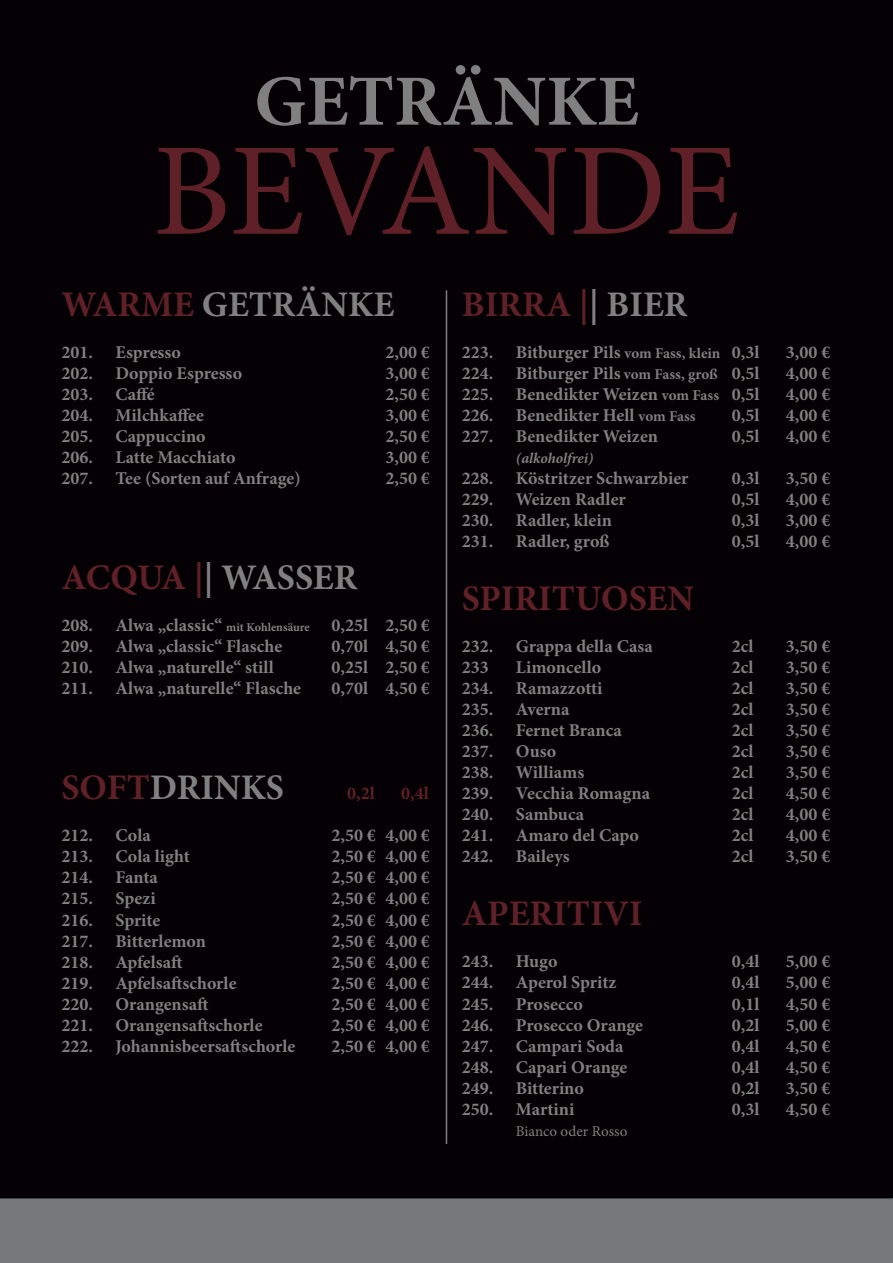
<style>
.page{position:relative;width:893px;height:1263px;background:#050003}
.page>*{position:absolute;margin:0;border:0;box-sizing:border-box;transform-origin:0 0}
.t1{font:132px "Minion Pro";letter-spacing:-.005em;color:#5f2028}
.t2{font:700 72px "Minion Pro";color:#808080}
.t3{font:700 36px "Minion Pro";color:#808080}
.t4{font:700 36px "Minion Pro";color:#5f2028}
.t5{font:700 18px/21px "Minion Pro";color:#808080}
.t6{font:700 18px "Minion Pro";color:#5f2028}
.t7{font:15px "Minion Pro";color:#808080}
.t8{font:italic 700 15px "Minion Pro";letter-spacing:-.005em;color:#808080}
.s1{color:#5f2028}
.s2{font-size:12px}
.s3{color:#808080}
.s4{font-size:15px}
</style>
<div class="page">
<div style="left:0;top:1198px;width:892px;height:65px;background:#76797b"></div>
<svg style="left:892px;top:1198px;width:1px;height:65px"></svg>
<hr style="left:446px;top:290px;width:1px;height:854px;background:#808080">
<h2 class="t2" style="left:254px;top:51px;width:386px">GETRÄNKE</h2>
<h1 class="t1" style="left:153px;top:103px;width:589px">BEVANDE</h1>
<h3 class="t3" style="left:61px;top:280px;width:334px"><span class="s1">WARME</span> GETRÄNKE</h3>
<p class="t5" style="left:61px;top:342px;width:121px">201. Espresso</p>
<p class="t5" style="left:385px;top:342px;width:46px">2,00 €</p>
<p class="t5" style="left:61px;top:363px;width:182px">202. Doppio Espresso</p>
<p class="t5" style="left:385px;top:363px;width:46px">3,00 €</p>
<p class="t5" style="left:61px;top:384px;width:95px">203. Caffé</p>
<p class="t5" style="left:385px;top:384px;width:46px">2,50 €</p>
<p class="t5" style="left:61px;top:405px;width:144px">204. Milchkaffee</p>
<p class="t5" style="left:385px;top:405px;width:46px">3,00 €</p>
<p class="t5" style="left:61px;top:426px;width:146px">205. Cappuccino</p>
<p class="t5" style="left:385px;top:426px;width:46px">2,50 €</p>
<p class="t5" style="left:61px;top:447px;width:176px">206. Latte Macchiato</p>
<p class="t5" style="left:385px;top:447px;width:46px">3,00 €</p>
<p class="t5" style="left:61px;top:468px;width:241px">207. Tee (Sorten auf Anfrage)</p>
<p class="t5" style="left:385px;top:468px;width:46px">2,50 €</p>
<h3 class="t3" style="left:61px;top:553px;width:298px"><span class="s1">ACQUA |</span>| WASSER</h3>
<p class="t5" style="left:61px;top:615px;width:370px">208. Alwa „classic“ <span class="s2">mit Kohlensäure</span> 0,25l 2,50 €<br>209. Alwa „classic“ Flasche</p>
<p class="t5" style="left:331px;top:636px;width:100px">0,70l 4,50 €</p>
<p class="t5" style="left:61px;top:657px;width:214px">210. Alwa „naturelle“ still</p>
<p class="t5" style="left:331px;top:657px;width:100px">0,25l 2,50 €</p>
<p class="t5" style="left:61px;top:678px;width:241px">211. Alwa „naturelle“ Flasche</p>
<p class="t5" style="left:331px;top:678px;width:100px">0,70l 4,50 €</p>
<h3 class="t3" style="left:61px;top:763px;width:224px"><span class="s1">SOFT</span>DRINKS</h3>
<p class="t6" style="left:347px;top:781px;width:29px">0,2l</p>
<p class="t6" style="left:401px;top:781px;width:29px">0,4l</p>
<p class="t5" style="left:61px;top:825px;width:91px">212. Cola</p>
<p class="t5" style="left:331px;top:825px;width:100px">2,50 € 4,00 €</p>
<p class="t5" style="left:61px;top:846px;width:130px">213. Cola light</p>
<p class="t5" style="left:331px;top:846px;width:100px">2,50 € 4,00 €</p>
<p class="t5" style="left:61px;top:867px;width:98px">214. Fanta</p>
<p class="t5" style="left:331px;top:867px;width:100px">2,50 € 4,00 €</p>
<p class="t5" style="left:61px;top:888px;width:96px">215. Spezi</p>
<p class="t5" style="left:331px;top:888px;width:100px">2,50 € 4,00 €</p>
<p class="t5" style="left:61px;top:909px;width:100px">216. Sprite</p>
<p class="t5" style="left:331px;top:909px;width:100px">2,50 € 4,00 €</p>
<p class="t5" style="left:61px;top:930px;width:146px">217. Bitterlemon</p>
<p class="t5" style="left:331px;top:930px;width:100px">2,50 € 4,00 €</p>
<p class="t5" style="left:61px;top:951px;width:123px">218. Apfelsaft</p>
<p class="t5" style="left:331px;top:951px;width:100px">2,50 € 4,00 €</p>
<p class="t5" style="left:61px;top:972px;width:177px">219. Apfelsaftschorle</p>
<p class="t5" style="left:331px;top:972px;width:100px">2,50 € 4,00 €</p>
<p class="t5" style="left:61px;top:993px;width:149px">220. Orangensaft</p>
<p class="t5" style="left:331px;top:993px;width:100px">2,50 € 4,00 €</p>
<p class="t5" style="left:61px;top:1014px;width:203px">221. Orangensaftschorle</p>
<p class="t5" style="left:331px;top:1014px;width:100px">2,50 € 4,00 €</p>
<p class="t5" style="left:61px;top:1035px;width:236px">222. Johannisbeersaftschorle</p>
<p class="t5" style="left:331px;top:1035px;width:100px">2,50 € 4,00 €</p>
<h3 class="t4" style="left:462px;top:280px;width:227px">BIRRA |<span class="s3">| BIER</span></h3>
<p class="t5" style="left:462px;top:342px;width:299px">223. Bitburger Pils <span class="s4">vom Fass, klein</span> 0,3l</p>
<p class="t5" style="left:786px;top:342px;width:46px">3,00 €</p>
<p class="t5" style="left:462px;top:363px;width:299px">224. Bitburger Pils <span class="s4">vom Fass, groß</span> 0,5l</p>
<p class="t5" style="left:786px;top:363px;width:46px">4,00 €</p>
<p class="t5" style="left:462px;top:384px;width:299px">225. Benedikter Weizen <span class="s4">vom Fass</span> 0,5l</p>
<p class="t5" style="left:786px;top:384px;width:46px">4,00 €</p>
<p class="t5" style="left:462px;top:405px;width:235px">226. Benedikter Hell <span class="s4">vom Fass</span></p>
<p class="t5" style="left:732px;top:405px;width:29px">0,5l</p>
<p class="t5" style="left:786px;top:405px;width:46px">4,00 €</p>
<p class="t5" style="left:462px;top:426px;width:198px">227. Benedikter Weizen</p>
<p class="t5" style="left:732px;top:426px;width:29px">0,5l</p>
<p class="t5" style="left:786px;top:426px;width:46px">4,00 €</p>
<p class="t8" style="left:516px;top:448px;width:79px">(alkoholfrei)</p>
<p class="t5" style="left:462px;top:468px;width:228px">228. Köstritzer Schwarzbier</p>
<p class="t5" style="left:732px;top:468px;width:29px">0,3l</p>
<p class="t5" style="left:786px;top:468px;width:46px">3,50 €</p>
<p class="t5" style="left:462px;top:489px;width:165px">229. Weizen Radler</p>
<p class="t5" style="left:732px;top:489px;width:29px">0,5l</p>
<p class="t5" style="left:786px;top:489px;width:46px">4,00 €</p>
<p class="t5" style="left:462px;top:510px;width:151px">230. Radler, klein</p>
<p class="t5" style="left:732px;top:510px;width:29px">0,3l</p>
<p class="t5" style="left:786px;top:510px;width:46px">3,00 €</p>
<p class="t5" style="left:462px;top:531px;width:149px">231. Radler, groß</p>
<p class="t5" style="left:732px;top:531px;width:29px">0,5l</p>
<p class="t5" style="left:786px;top:531px;width:46px">4,00 €</p>
<h3 class="t4" style="left:462px;top:574px;width:234px">SPIRITUOSEN</h3>
<p class="t5" style="left:462px;top:636px;width:192px">232. Grappa della Casa</p>
<p class="t5" style="left:732px;top:636px;width:23px">2cl</p>
<p class="t5" style="left:786px;top:636px;width:46px">3,50 €</p>
<p class="t5" style="left:462px;top:657px;width:28px">233</p>
<p class="t5" style="left:516px;top:657px;width:87px">Limoncello</p>
<p class="t5" style="left:732px;top:657px;width:23px">2cl</p>
<p class="t5" style="left:786px;top:657px;width:46px">3,50 €</p>
<p class="t5" style="left:462px;top:678px;width:142px">234. Ramazzotti</p>
<p class="t5" style="left:732px;top:678px;width:23px">2cl</p>
<p class="t5" style="left:786px;top:678px;width:46px">3,50 €</p>
<p class="t5" style="left:462px;top:699px;width:109px">235. Averna</p>
<p class="t5" style="left:732px;top:699px;width:23px">2cl</p>
<p class="t5" style="left:786px;top:699px;width:46px">3,50 €</p>
<p class="t5" style="left:462px;top:720px;width:162px">236. Fernet Branca</p>
<p class="t5" style="left:732px;top:720px;width:23px">2cl</p>
<p class="t5" style="left:786px;top:720px;width:46px">3,50 €</p>
<p class="t5" style="left:462px;top:741px;width:96px">237. Ouso</p>
<p class="t5" style="left:732px;top:741px;width:23px">2cl</p>
<p class="t5" style="left:786px;top:741px;width:46px">3,50 €</p>
<p class="t5" style="left:462px;top:762px;width:124px">238. Williams</p>
<p class="t5" style="left:732px;top:762px;width:23px">2cl</p>
<p class="t5" style="left:786px;top:762px;width:46px">3,50 €</p>
<p class="t5" style="left:462px;top:783px;width:190px">239. Vecchia Romagna</p>
<p class="t5" style="left:732px;top:783px;width:23px">2cl</p>
<p class="t5" style="left:786px;top:783px;width:46px">4,50 €</p>
<p class="t5" style="left:462px;top:804px;width:124px">240. Sambuca</p>
<p class="t5" style="left:732px;top:804px;width:23px">2cl</p>
<p class="t5" style="left:786px;top:804px;width:46px">4,00 €</p>
<p class="t5" style="left:462px;top:825px;width:179px">241. Amaro del Capo</p>
<p class="t5" style="left:732px;top:825px;width:23px">2cl</p>
<p class="t5" style="left:786px;top:825px;width:46px">4,00 €</p>
<p class="t5" style="left:462px;top:846px;width:109px">242. Baileys</p>
<p class="t5" style="left:732px;top:846px;width:23px">2cl</p>
<p class="t5" style="left:786px;top:846px;width:46px">3,50 €</p>
<h3 class="t4" style="left:462px;top:889px;width:182px">APERITIVI</h3>
<p class="t5" style="left:462px;top:951px;width:97px">243. Hugo</p>
<p class="t5" style="left:732px;top:951px;width:29px">0,4l</p>
<p class="t5" style="left:786px;top:951px;width:46px">5,00 €</p>
<p class="t5" style="left:462px;top:972px;width:156px">244. Aperol Spritz</p>
<p class="t5" style="left:732px;top:972px;width:29px">0,4l</p>
<p class="t5" style="left:786px;top:972px;width:46px">5,00 €</p>
<p class="t5" style="left:462px;top:993px;width:123px">245. Prosecco</p>
<p class="t5" style="left:732px;top:993px;width:29px">0,1l</p>
<p class="t5" style="left:786px;top:993px;width:46px">4,50 €</p>
<p class="t5" style="left:462px;top:1014px;width:183px">246. Prosecco Orange</p>
<p class="t5" style="left:732px;top:1014px;width:29px">0,2l</p>
<p class="t5" style="left:786px;top:1014px;width:46px">5,00 €</p>
<p class="t5" style="left:462px;top:1035px;width:163px">247. Campari Soda</p>
<p class="t5" style="left:732px;top:1035px;width:29px">0,4l</p>
<p class="t5" style="left:786px;top:1035px;width:46px">4,50 €</p>
<p class="t5" style="left:462px;top:1056px;width:167px">248. Capari Orange</p>
<p class="t5" style="left:732px;top:1056px;width:29px">0,4l</p>
<p class="t5" style="left:786px;top:1056px;width:46px">4,50 €</p>
<p class="t5" style="left:462px;top:1077px;width:124px">249. Bitterino</p>
<p class="t5" style="left:732px;top:1077px;width:29px">0,2l</p>
<p class="t5" style="left:786px;top:1077px;width:46px">3,50 €</p>
<p class="t5" style="left:462px;top:1098px;width:114px">250. Martini</p>
<p class="t5" style="left:732px;top:1098px;width:29px">0,3l</p>
<p class="t5" style="left:786px;top:1098px;width:46px">4,50 €</p>
<p class="t7" style="left:516px;top:1121px;width:113px">Bianco oder Rosso</p>
</div>
